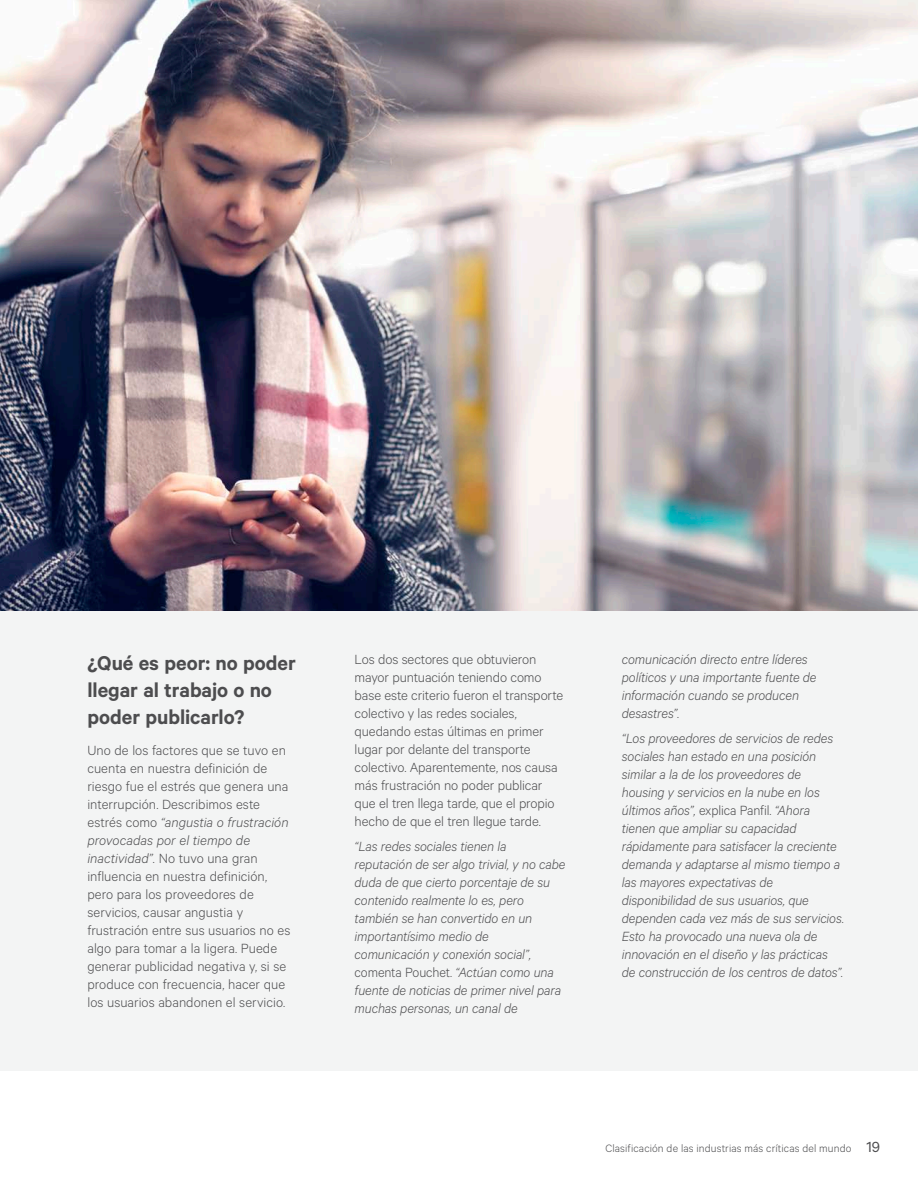
<style>
.page{position:relative;width:918px;height:1188px;background:#fff}
.page>*{position:absolute;margin:0;border:0;box-sizing:border-box;transform-origin:0 0}
.t1{font:600 22.5px/27px "Calibre";color:#4d4d4f}
.t2{font:italic 300 15px/18px "Calibre";letter-spacing:-.01em;color:#4d4d4f}
.t3{font:300 15px/18px "Calibre";letter-spacing:-.005em;color:#4d4d4f}
.t4{font:300 12px "Calibre";letter-spacing:.01em;color:#4d4d4f}
.s1{font-style:italic}
.s2{font-style:normal}
.s3{font-weight:400;font-size:16.5px}
</style>
<div class="page">
<div style="left:0;top:610px;width:918px;height:461px;background:#f3f4f4"></div>
<img style="left:0;top:0;width:918px;height:610px">
<h1 class="t1" style="left:87px;top:649px;width:210px">¿Qué es peor: no poder llegar al trabajo o no poder publicarlo?</h1>
<p class="t3" style="left:87px;top:741px;width:205px">Uno de los factores que se tuvo en cuenta en nuestra definición de riesgo fue el estrés que genera una interrupción. Describimos este estrés como <span class="s1">“angustia o frustración provocadas por el tiempo de inactividad”.</span> No tuvo una gran influencia en nuestra definición, pero para los proveedores de servicios, causar angustia y frustración entre sus usuarios no es algo para tomar a la ligera. Puede generar publicidad negativa y, si se produce con frecuencia, hacer que los usuarios abandonen el servicio.</p>
<p class="t3" style="left:355px;top:650px;width:210px">Los dos sectores que obtuvieron mayor puntuación teniendo como base este criterio fueron el transporte colectivo y las redes sociales, quedando estas últimas en primer lugar por delante del transporte colectivo. Aparentemente, nos causa más frustración no poder publicar que el tren llega tarde, que el propio hecho de que el tren llegue tarde.</p>
<p class="t2" style="left:355px;top:836px;width:212px">“Las redes sociales tienen la reputación de ser algo trivial, y no cabe duda de que cierto porcentaje de su contenido realmente lo es, pero también se han convertido en un importantísimo medio de comunicación y conexión social”, <span class="s2">comenta Pouchet.</span> “Actúan como una fuente de noticias de primer nivel para muchas personas, un canal de</p>
<p class="t2" style="left:622px;top:650px;width:196px">comunicación directo entre líderes políticos y una importante fuente de información cuando se producen desastres”.</p>
<p class="t2" style="left:622px;top:728px;width:224px">“Los proveedores de servicios de redes sociales han estado en una posición similar a la de los proveedores de housing y servicios en la nube en los últimos años”, <span class="s2">explica Panfil.</span> “Ahora tienen que ampliar su capacidad rápidamente para satisfacer la creciente demanda y adaptarse al mismo tiempo a las mayores expectativas de disponibilidad de sus usuarios, que dependen cada vez más de sus servicios.<br>Esto ha provocado una nueva ola de innovación en el diseño y las prácticas de construcción de los centros de datos”.</p>
<p class="t4" style="left:606px;top:1142px;width:276px">Clasificación de las industrias más críticas del mundo <span class="s3">19</span></p>
</div>
